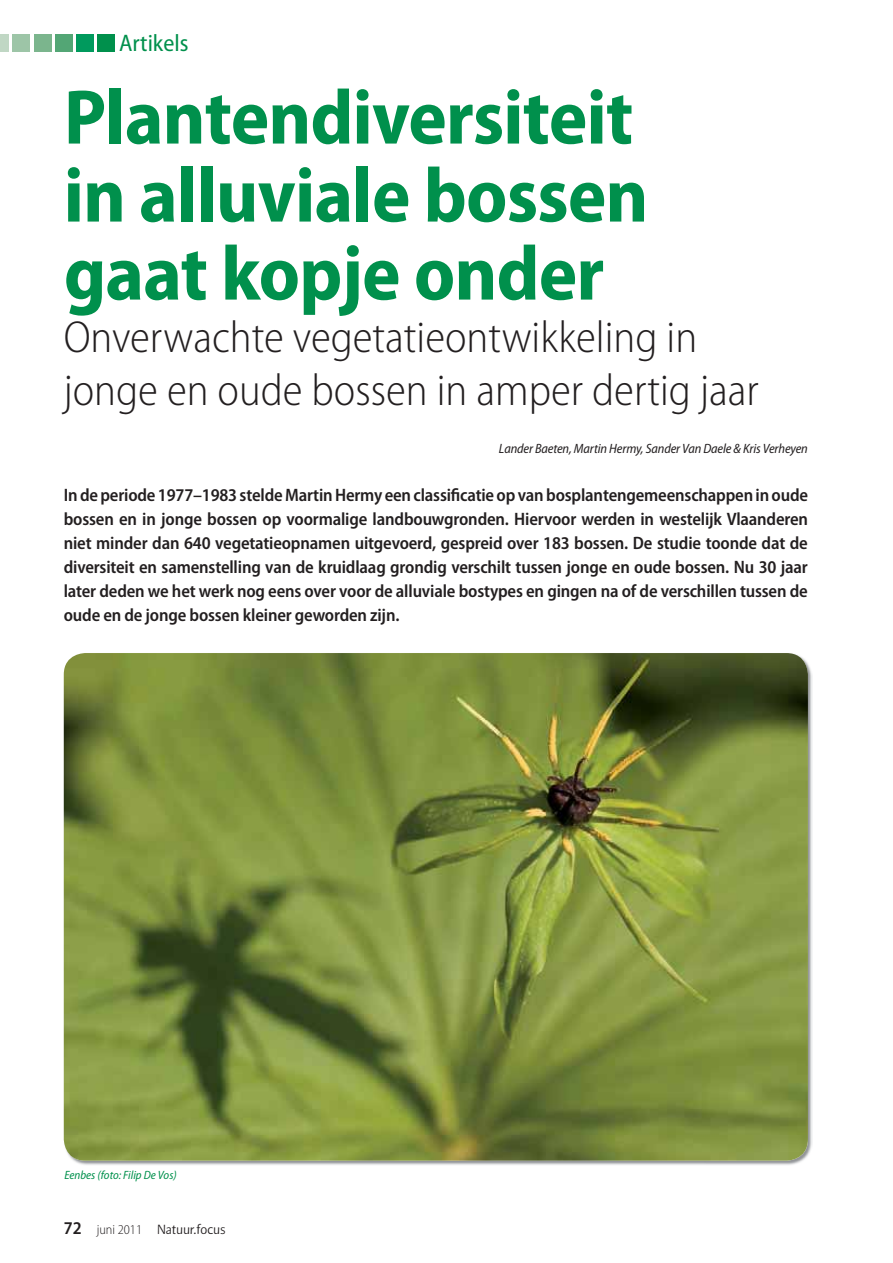
<style>
.page{position:relative;width:893px;height:1263px;background:#fff}
.page>*{position:absolute;margin:0;border:0;box-sizing:border-box;transform-origin:0 0}
.t1{font:700 semi-condensed 78px/78px "Myriad Pro";letter-spacing:-.01em;color:#00904c}
.t2{font:300 semi-condensed 45px/52.5px "Myriad Pro";color:#231f20}
.t3{font:semi-condensed 24px "Myriad Pro";color:#00904c}
.t4{font:600 semi-condensed 18px/24px "Myriad Pro";letter-spacing:-.01em;color:#231f20;text-align:justify}
.t5{font:15px "Beo Sans R11";color:#231f20}
.t6{font:italic semi-condensed 13.5px "Myriad Pro";letter-spacing:-.01em;color:#231f20}
.t7{font:italic semi-condensed 12px "Myriad Pro";color:#00904c}
.s1{font-family:"Myriad Pro";font-weight:600;font-stretch:semi-condensed;font-size:18px}
.s2{font-family:"Myriad Pro";font-weight:300;font-stretch:semi-condensed;font-size:13.5px}
</style>
<div class="page">
<img style="left:64px;top:653px;width:744px;height:508px;border-radius:22px">
<div style="left:98px;top:34px;width:17px;height:17px;background:#00904c"></div>
<div style="left:77px;top:34px;width:17px;height:17px;background:#009a5d"></div>
<div style="left:55px;top:34px;width:17px;height:17px;background:#53a675"></div>
<div style="left:34px;top:34px;width:17px;height:17px;background:#7bb58d"></div>
<div style="left:13px;top:34px;width:17px;height:17px;background:#9dc5a7"></div>
<div style="left:0;top:34px;width:9px;height:17px;background:#c0d7c4"></div>
<h3 class="t3" style="left:119px;top:34px;width:71px">Artikels</h3>
<h1 class="t1" style="left:64px;top:86px;width:586px">Plantendiversiteit in alluviale bossen gaat kopje onder</h1>
<h2 class="t2" style="left:64px;top:315px;width:696px">Onverwachte vegetatieontwikkeling in jonge en oude bossen in amper dertig jaar</h2>
<p class="t6" style="left:499px;top:443px;width:310px">Lander Baeten, Martin Hermy, Sander Van Daele &amp; Kris Verheyen</p>
<p class="t4" style="left:64px;top:485px;width:746px">In de periode 1977–1983 stelde Martin Hermy een classificatie op van bosplantengemeenschappen in oude bossen en in jonge bossen op voormalige landbouwgronden. Hiervoor werden in westelijk Vlaanderen niet minder dan 640 vegetatieopnamen uitgevoerd, gespreid over 183 bossen. De studie toonde dat de diversiteit en samenstelling van de kruidlaag grondig verschilt tussen jonge en oude bossen. Nu 30 jaar later deden we het werk nog eens over voor de alluviale bostypes en gingen na of de verschillen tussen de oude en de jonge bossen kleiner geworden zijn.</p>
<p class="t7" style="left:64px;top:1170px;width:114px">Eenbes (foto: Filip De Vos)</p>
<p class="t5" style="left:64px;top:1220px;width:163px"><span class="s1">72</span> <span class="s2">juni 2011</span> Natuur.focus</p>
</div>
